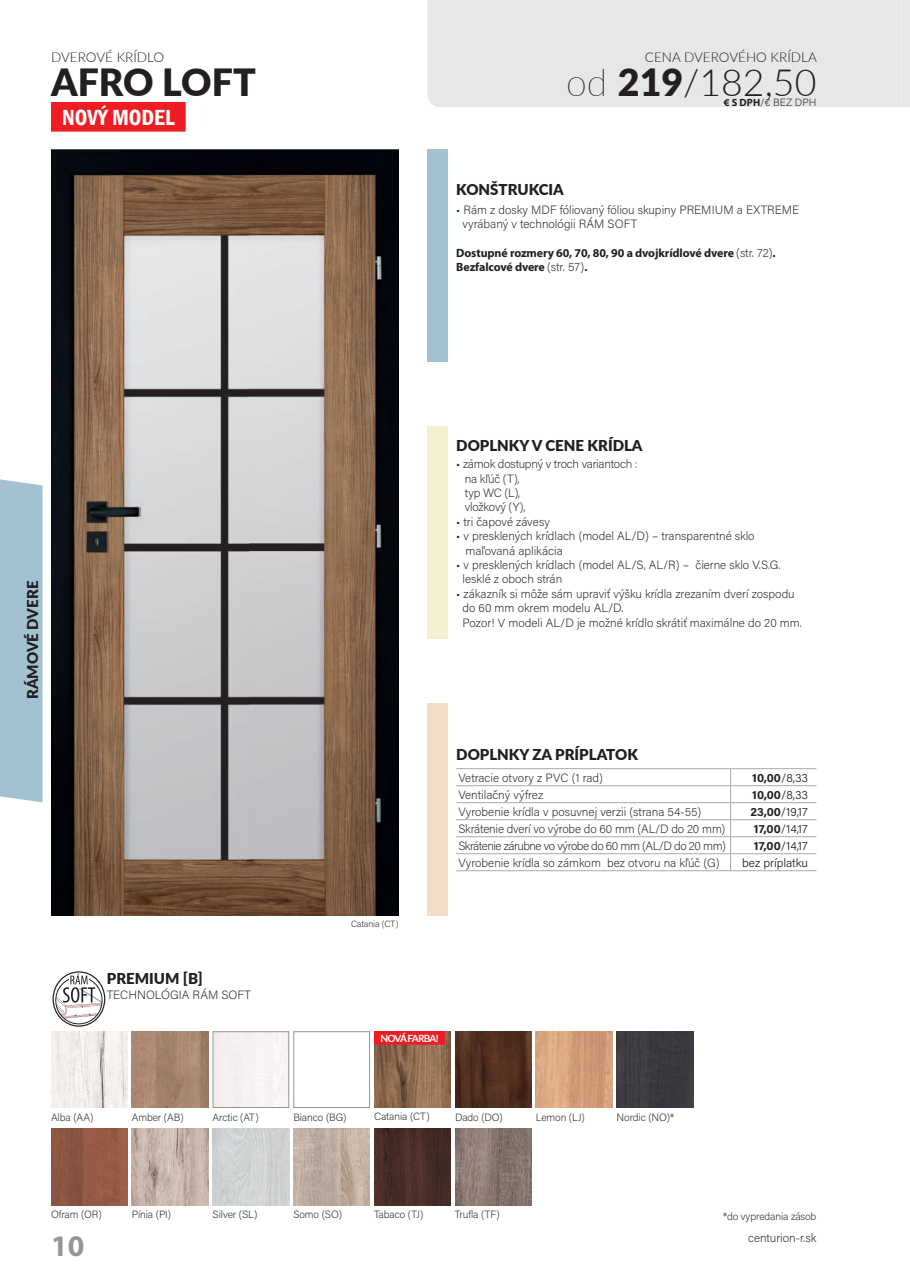
<style>
.page{position:relative;width:910px;height:1280px;background:#fff}
.page>*{position:absolute;margin:0;border:0;box-sizing:border-box;transform-origin:0 0}
.t1{font:300 37.5px "Lato";color:#231f20}
.t2{font:900 37.5px "Lato";color:#231f20}
.t3{font:700 30px "Myriad Pro";color:#939598}
.t4{font:600 condensed 22.5px "Franklin Gothic";color:#fff}
.t5{font:900 15px "Lato";color:#231f20}
.t6{font:300 13.5px "Lato";color:#231f20}
.t7{font:200 12px/14.4px "Acumin Pro";color:#231f20}
.t8{font:700 12px/14.4px "Myriad Pro";letter-spacing:-.01em;color:#231f20}
.t9{font:200 12px/14.4px "Acumin Pro";letter-spacing:-.02em;color:#231f20}
.t10{font:300 12px "Acumin Pro";color:#231f20}
.t11{font:200 12px "Acumin Pro";letter-spacing:-.04em;color:#231f20}
.t12{font:700 12px "Acumin Pro";color:#231f20}
.t13{font:200 10.5px "Acumin Pro";letter-spacing:-.01em;color:#231f20}
.t14{font:700 10.05px "Lato";letter-spacing:-.085em;color:#fff}
.t15{font:200 9px "Acumin Pro";letter-spacing:-.01em;color:#231f20}
.s1{font-weight:100}
.s2{font-weight:900}
.s3{font-family:"Myriad Pro";font-weight:700}
.s4{font-family:"Acumin Pro";font-weight:200}
.s5{font-weight:300}
.s6{font-weight:700}
</style>
<div class="page">
<div style="left:427px;top:0;width:474px;height:107px;background:#e6e7e9"></div>
<svg style="left:901px;top:0;width:9px;height:107px"></svg>
<div style="left:0;top:479px;width:43px;height:323px;background:#a3c2d1"></div>
<hr style="left:456px;top:768px;width:274px;height:1px;background:#a8a9ad">
<hr style="left:730px;top:768px;width:86px;height:1px;background:#a8a9ad">
<hr style="left:456px;top:785px;width:274px;height:1px;background:#a8a9ad">
<hr style="left:730px;top:785px;width:86px;height:1px;background:#a8a9ad">
<hr style="left:456px;top:802px;width:274px;height:1px;background:#a8a9ad">
<hr style="left:730px;top:802px;width:86px;height:1px;background:#a8a9ad">
<hr style="left:456px;top:819px;width:274px;height:1px;background:#a8a9ad">
<hr style="left:730px;top:819px;width:86px;height:1px;background:#a8a9ad">
<hr style="left:456px;top:836px;width:274px;height:1px;background:#a8a9ad">
<hr style="left:730px;top:836px;width:86px;height:1px;background:#a8a9ad">
<hr style="left:456px;top:853px;width:274px;height:1px;background:#a8a9ad">
<hr style="left:730px;top:853px;width:86px;height:1px;background:#a8a9ad">
<svg style="left:730px;top:769px;width:1px;height:101px"></svg>
<hr style="left:456px;top:870px;width:274px;height:1px;background:#a8a9ad">
<hr style="left:730px;top:870px;width:86px;height:1px;background:#a8a9ad">
<div style="left:427px;top:150px;width:21px;height:212px;background:#a3c2d1"></div>
<div style="left:427px;top:426px;width:21px;height:213px;background:#f4f0cd"></div>
<div style="left:427px;top:703px;width:21px;height:213px;background:#f2dec9"></div>
<img style="left:51px;top:150px;width:348px;height:766px">
<div style="left:52px;top:103px;width:133px;height:28px;background:#ee1d23"></div>
<svg style="left:51px;top:103px;width:1px;height:27px"></svg>
<hr style="left:51px;top:102px;width:135px;height:1px;background:#ee1d23">
<hr style="left:184px;top:103px;width:2px;height:27px;background:#ee1d23">
<hr style="left:51px;top:130px;width:135px;height:2px;background:#ee1d23">
<svg style="left:52px;top:972px;width:53px;height:55px"></svg>
<div style="left:53px;top:971px;width:52px;height:56px;border:1px solid #231f20;border-radius:50%"></div>
<img style="left:455px;top:1129px;width:76px;height:76px">
<img style="left:293px;top:1129px;width:77px;height:76px">
<img style="left:132px;top:1129px;width:76px;height:76px">
<div style="left:213px;top:1031px;width:76px;height:77px;border:1px solid #939598"></div>
<div style="left:293px;top:1031px;width:77px;height:77px;border:1px solid #939598"></div>
<img style="left:51px;top:1129px;width:77px;height:76px">
<img style="left:213px;top:1129px;width:76px;height:76px">
<img style="left:374px;top:1129px;width:77px;height:76px">
<div style="left:617px;top:1031px;width:76px;height:77px;background:#3c3a40"></div>
<img style="left:536px;top:1031px;width:76px;height:77px">
<img style="left:132px;top:1031px;width:76px;height:77px">
<img style="left:455px;top:1031px;width:76px;height:77px">
<img style="left:51px;top:1031px;width:77px;height:77px">
<img style="left:374px;top:1031px;width:77px;height:77px">
<div style="left:374px;top:1031px;width:70px;height:13px;background:#ee1d23"></div>
<hr style="left:374px;top:1031px;width:71px;height:1px;background:#ee1d23">
<svg style="left:444px;top:1032px;width:1px;height:12px"></svg>
<hr style="left:374px;top:1044px;width:71px;height:1px;background:#ee1d23">
<p class="t6" style="left:51px;top:48px;width:115px">DVEROVÉ KRÍDLO</p>
<p class="t6" style="left:645px;top:48px;width:173px">CENA DVEROVÉHO KRÍDLA</p>
<h1 class="t2" style="left:51px;top:54px;width:206px">AFRO LOFT</h1>
<h1 class="t1" style="left:566px;top:57px;width:252px"><span class="s1">od</span> <span class="s2">219</span>/182,50</h1>
<p class="t13" style="left:724px;top:95px;width:94px"><span class="s3">€ S DPH</span>/€ BEZ DPH</p>
<h3 class="t4" style="left:62px;top:102px;width:114px">NOVÝ MODEL</h3>
<p class="t5" style="left:456px;top:178px;width:109px">KONŠTRUKCIA</p>
<p class="t7" style="left:462px;top:202px;width:338px;text-indent:-6px">• Rám z dosky MDF fóliovaný fóliou skupiny PREMIUM a EXTREME vyrábaný v technológii RÁM SOFT</p>
<p class="t8" style="left:456px;top:245px;width:321px">Dostupné rozmery 60, 70, 80, 90 a dvojkrídlové dvere <span class="s4">(str. 72)</span>.<br>Bezfalcové dvere <span class="s4">(str. 57)</span>.</p>
<p class="t5" style="left:22px;top:699px;width:120px;rotate:-90deg">RÁMOVÉ DVERE</p>
<p class="t5" style="left:107px;top:967px;width:98px">PREMIUM [B]</p>
<p class="t7" style="left:107px;top:987px;width:146px">TECHNOLÓGIA RÁM SOFT</p>
<p class="t5" style="left:456px;top:434px;width:188px">DOPLNKY V CENE KRÍDLA</p>
<p class="t9" style="left:465px;top:456px;width:174px;text-indent:-9px">• zámok dostupný v troch variantoch : na kľúč (T),<br>typ WC (L),<br>vložkový (Y),</p>
<p class="t7" style="left:456px;top:514px;width:95px">• tri čapové závesy</p>
<p class="t7" style="left:466px;top:528px;width:291px;text-indent:-9px">• v presklených krídlach (model AL/D) – transparentné sklo maľovaná aplikácia</p>
<p class="t7" style="left:462px;top:557px;width:320px;text-indent:-6px">• v presklených krídlach (model AL/S, AL/R) – čierne sklo V.S.G. lesklé z oboch strán</p>
<p class="t7" style="left:462px;top:586px;width:341px;text-indent:-6px">• zákazník si môže sám upraviť výšku krídla zrezaním dverí zospodu do 60 mm okrem modelu AL/D.<br>Pozor! V modeli AL/D je možné krídlo skrátiť maximálne do 20 mm.</p>
<p class="t15" style="left:351px;top:917px;width:49px">Catania (CT)</p>
<p class="t5" style="left:456px;top:743px;width:183px">DOPLNKY ZA PRÍPLATOK</p>
<p class="t7" style="left:458px;top:770px;width:146px">Vetracie otvory z PVC (1 rad)</p>
<p class="t12" style="left:752px;top:769px;width:57px">10,00<span class="s5">/8,33</span></p>
<p class="t7" style="left:458px;top:787px;width:86px">Ventilačný výfrez</p>
<p class="t12" style="left:752px;top:786px;width:57px">10,00<span class="s5">/8,33</span></p>
<p class="t7" style="left:458px;top:804px;width:244px">Vyrobenie krídla v posuvnej verzii (strana 54-55)</p>
<p class="t10" style="left:750px;top:803px;width:59px"><span class="s6">23,00</span>/19,17</p>
<p class="t7" style="left:458px;top:821px;width:268px">Skrátenie dverí vo výrobe do 60 mm (AL/D do 20 mm)</p>
<p class="t10" style="left:754px;top:820px;width:56px"><span class="s6">17,00</span>/14,17</p>
<p class="t11" style="left:458px;top:837px;width:269px">Skrátenie zárubne vo výrobe do 60 mm (AL/D do 20 mm)</p>
<p class="t10" style="left:754px;top:837px;width:56px"><span class="s6">17,00</span>/14,17</p>
<p class="t7" style="left:458px;top:855px;width:263px">Vyrobenie krídla so zámkom bez otvoru na kľúč (G)</p>
<p class="t10" style="left:742px;top:854px;width:67px">bez príplatku</p>
<p class="t14" style="left:380px;top:1031px;width:60px">NOVÁ FARBA!</p>
<p class="t13" style="left:51px;top:1110px;width:44px">Alba (AA)</p>
<p class="t13" style="left:132px;top:1110px;width:53px">Amber (AB)</p>
<p class="t13" style="left:374px;top:1109px;width:57px">Catania (CT)</p>
<p class="t13" style="left:455px;top:1110px;width:49px">Dado (DO)</p>
<p class="t13" style="left:536px;top:1110px;width:51px">Lemon (LJ)</p>
<p class="t13" style="left:617px;top:1110px;width:59px">Nordic (NO)*</p>
<p class="t13" style="left:213px;top:1110px;width:48px">Arctic (AT)</p>
<p class="t13" style="left:293px;top:1110px;width:54px">Bianco (BG)</p>
<p class="t13" style="left:51px;top:1207px;width:52px">Ofram (OR)</p>
<p class="t13" style="left:132px;top:1207px;width:41px">Pínia (PI)</p>
<p class="t13" style="left:213px;top:1207px;width:46px">Silver (SL)</p>
<p class="t13" style="left:374px;top:1207px;width:51px">Tabaco (TJ)</p>
<p class="t13" style="left:455px;top:1207px;width:46px">Trufla (TF)</p>
<p class="t13" style="left:293px;top:1207px;width:50px">Somo (SO)</p>
<p class="t13" style="left:723px;top:1209px;width:95px">*do vypredania zásob</p>
<h2 class="t3" style="left:51px;top:1226px;width:35px">10</h2>
<p class="t7" style="left:748px;top:1230px;width:70px">centurion-r.sk</p>
</div>
